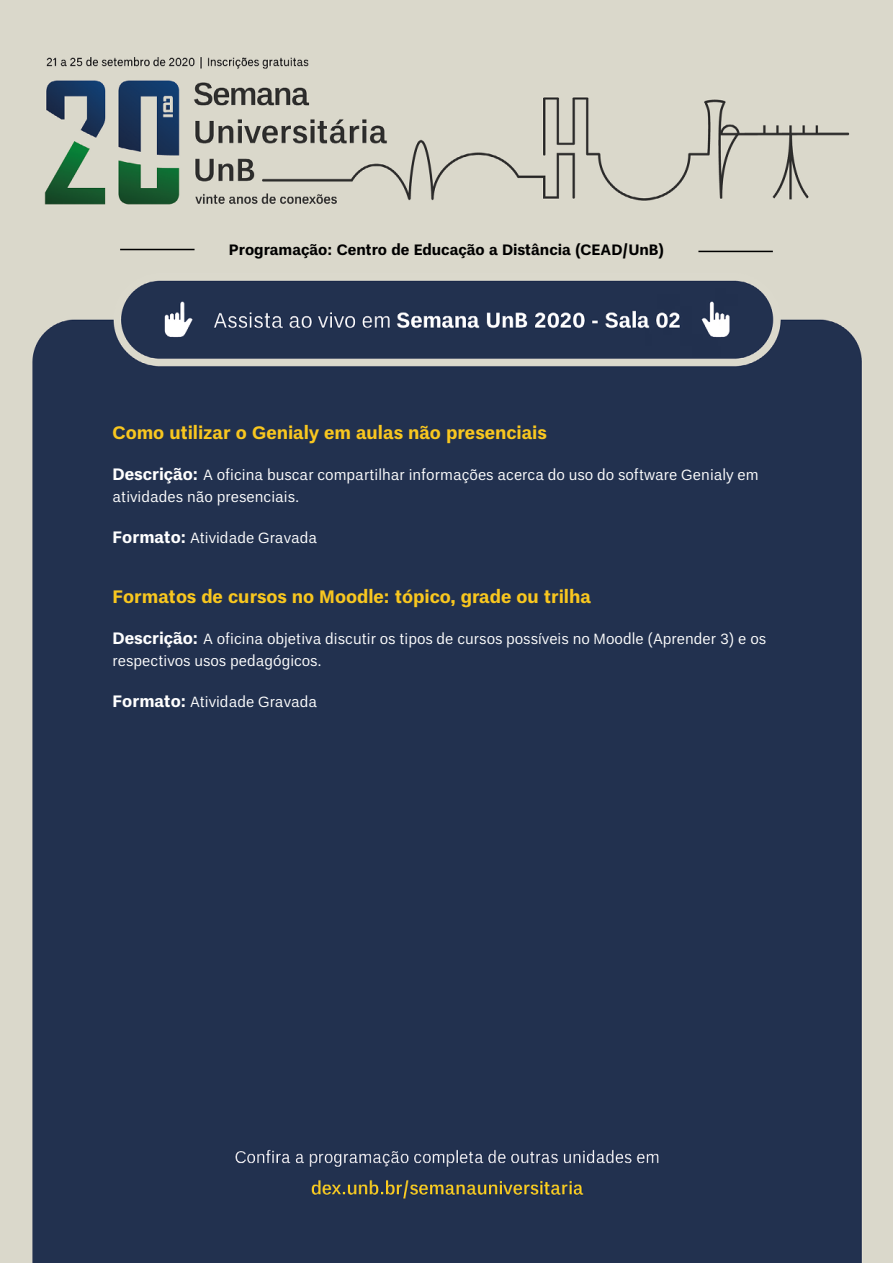
<style>
.page{position:relative;width:893px;height:1263px;background:#fff}
.page>*{position:absolute;margin:0;border:0;box-sizing:border-box;transform-origin:0 0}
.t1{font:700 18px "Un B Pro";color:#f9c71f}
.t2{font:15px/21.6px "Un B Pro";color:#fff}
.t3{font:700 15px "Un B Pro";color:#000}
.s1{font-weight:700;font-size:16.5px}
</style>
<div class="page">
<img style="left:0;top:0;width:893px;height:1263px">
<hr style="left:698px;top:251px;width:75px;height:1px;background:#000">
<hr style="left:120px;top:249px;width:75px;height:1px;background:#000">
<p class="t3" style="left:229px;top:241px;width:437px">Programação: Centro de Educação a Distância (CEAD/UnB)</p>
<p class="t1" style="left:112px;top:422px;width:436px">Como utilizar o Genialy em aulas não presenciais</p>
<p class="t2" style="left:112px;top:464px;width:648px"><span class="s1">Descrição:</span> A oficina buscar compartilhar informações acerca do uso do software Genialy em atividades não presenciais.</p>
<p class="t2" style="left:112px;top:527px;width:206px"><span class="s1">Formato:</span> Atividade Gravada</p>
<p class="t1" style="left:112px;top:586px;width:480px">Formatos de cursos no Moodle: tópico, grade ou trilha</p>
<p class="t2" style="left:112px;top:628px;width:655px"><span class="s1">Descrição:</span> A oficina objetiva discutir os tipos de cursos possíveis no Moodle (Aprender 3) e os respectivos usos pedagógicos.</p>
<p class="t2" style="left:112px;top:691px;width:206px"><span class="s1">Formato:</span> Atividade Gravada</p>
</div>
